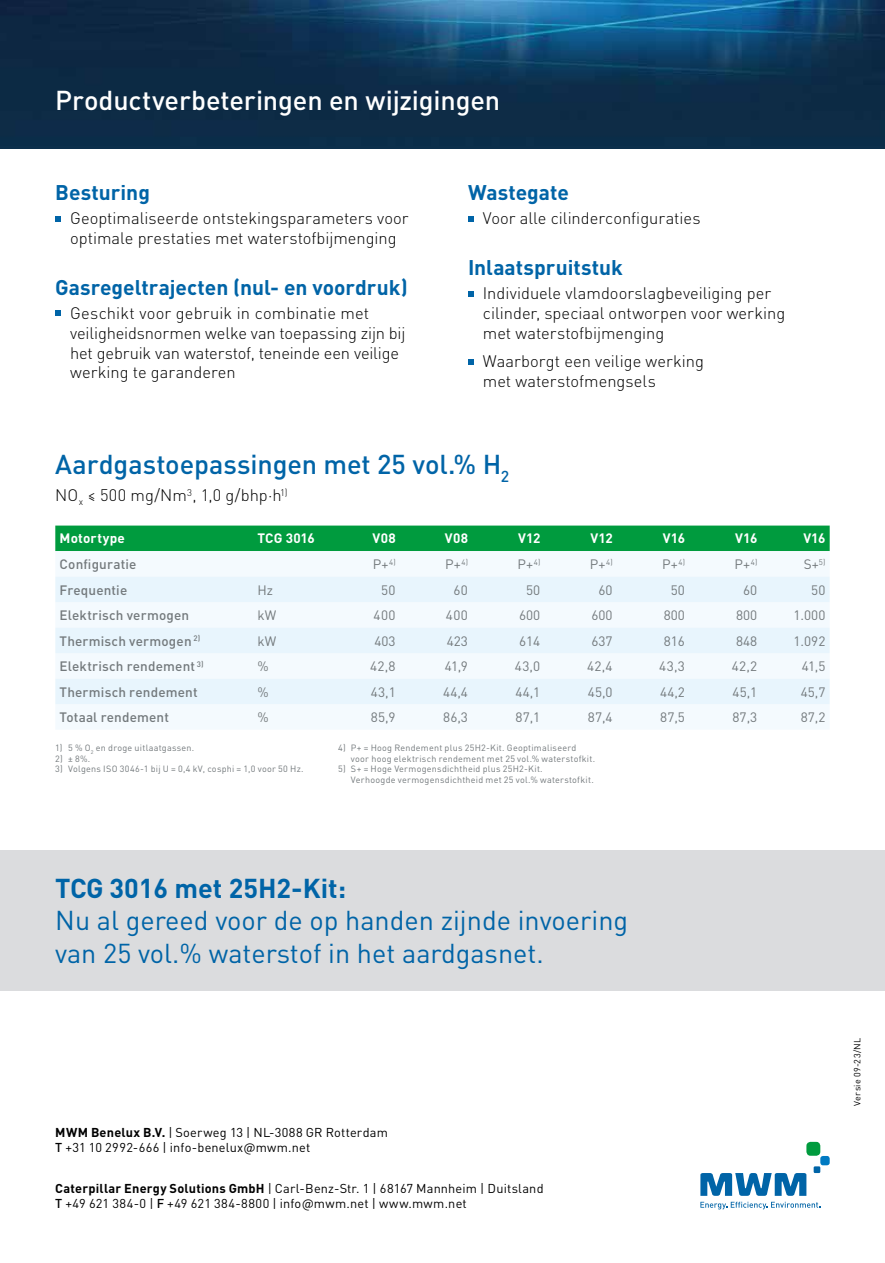
<style>
.page{position:relative;width:885px;height:1263px;background:#fff}
.page>*{position:absolute;margin:0;border:0;box-sizing:border-box;transform-origin:0 0}
.t1{font:27px/32.4px "DIN Pro";color:#0064a7}
.t2{font:500 27px "DIN Pro";letter-spacing:-.005em;color:#fff}
.t3{font:500 27px "DIN Pro";letter-spacing:-.005em;color:#0064a7}
.t4{font:700 27px "DIN Pro";color:#0064a7}
.t5{font:700 21px "DIN Pro";color:#0064a7}
.t6{font:300 16.5px/19.8px "DIN Pro";color:#000}
.t7{font:13.5px "DIN Pro";color:#73797c}
.t8{font:500 13.5px "DIN Pro";letter-spacing:.01em;color:#73797c}
.t9{font:700 13.5px "DIN Pro";letter-spacing:.01em;color:#fff}
.t10{font:12.75px/15px "DIN Pro";letter-spacing:.015em;color:#000}
.t11{font:9px/10.5px "DIN Pro";letter-spacing:.03em;color:#73797c}
.t12{font:9px "DIN Pro";letter-spacing:.025em;color:#000}
.s1{font-weight:700}
.s2{font-weight:500}
</style>
<div class="page">
<img style="left:0;top:0;width:884px;height:149px">
<svg style="left:700px;top:1202px;width:120px;height:7px"></svg>
<svg style="left:700px;top:1173px;width:106px;height:23px"></svg>
<div style="left:813px;top:1166px;width:7px;height:7px;background:#0064a7"></div>
<div style="left:820px;top:1156px;width:9px;height:9px;background:#007ac2;border-radius:3px"></div>
<div style="left:806px;top:1142px;width:14px;height:14px;background:#009b3e;border-radius:4px"></div>
<div style="left:55px;top:526px;width:774px;height:25px;background:#009b3e"></div>
<div style="left:55px;top:551px;width:774px;height:178px;background:#f4fafe"></div>
<svg style="left:55px;top:577px;width:774px;height:127px;fill:#e8f5fd"></svg>
<div style="left:0;top:850px;width:884px;height:141px;background:#dbdcde"></div>
<svg style="left:55px;top:216px;width:5px;height:5px"></svg>
<svg style="left:55px;top:311px;width:5px;height:5px"></svg>
<svg style="left:468px;top:216px;width:5px;height:5px"></svg>
<svg style="left:468px;top:291px;width:5px;height:5px"></svg>
<svg style="left:468px;top:359px;width:5px;height:5px"></svg>
<h1 class="t2" style="left:55px;top:81px;width:446px">Productverbeteringen en wijzigingen</h1>
<p class="t5" style="left:55px;top:178px;width:96px">Besturing</p>
<p class="t6" style="left:70px;top:208px;width:340px">Geoptimaliseerde ontstekingsparameters voor optimale prestaties met waterstofbijmenging</p>
<p class="t5" style="left:55px;top:273px;width:354px">Gasregeltrajecten (nul- en voordruk)</p>
<p class="t6" style="left:70px;top:302px;width:337px">Geschikt voor gebruik in combinatie met veiligheidsnormen welke van toepassing zijn bij het gebruik van waterstof, teneinde een veilige werking te garanderen</p>
<p class="t5" style="left:468px;top:178px;width:102px">Wastegate</p>
<p class="t6" style="left:483px;top:208px;width:219px">Voor alle cilinderconfiguraties</p>
<p class="t5" style="left:468px;top:253px;width:156px">Inlaatspruitstuk</p>
<p class="t6" style="left:483px;top:283px;width:304px">Individuele vlamdoorslagbeveiliging per cilinder, speciaal ontworpen voor werking met waterstofbijmenging</p>
<p class="t6" style="left:483px;top:351px;width:223px">Waarborgt een veilige werking met waterstofmengsels</p>
<h1 class="t3" style="left:55px;top:446px;width:455px">Aardgastoepassingen met 25 vol.% H<sub>2</sub></h1>
<p class="t6" style="left:55px;top:485px;width:234px">NO<sub>x</sub> ≤ 500 mg/Nm<sup>3</sup>, 1,0 g/bhp∙h<sup>1)</sup></p>
<p class="t9" style="left:60px;top:529px;width:67px">Motortype</p>
<p class="t9" style="left:257px;top:529px;width:59px">TCG 3016</p>
<p class="t9" style="left:372px;top:529px;width:25px">V08</p>
<p class="t9" style="left:445px;top:529px;width:25px">V08</p>
<p class="t9" style="left:518px;top:529px;width:24px">V12</p>
<p class="t9" style="left:590px;top:529px;width:24px">V12</p>
<p class="t9" style="left:662px;top:529px;width:24px">V16</p>
<p class="t9" style="left:735px;top:529px;width:24px">V16</p>
<p class="t9" style="left:803px;top:529px;width:24px">V16</p>
<p class="t8" style="left:60px;top:555px;width:78px">Configuratie</p>
<p class="t7" style="left:373px;top:555px;width:24px">P+<sup>4)</sup></p>
<p class="t7" style="left:445px;top:555px;width:24px">P+<sup>4)</sup></p>
<p class="t7" style="left:517px;top:555px;width:24px">P+<sup>4)</sup></p>
<p class="t7" style="left:590px;top:555px;width:24px">P+<sup>4)</sup></p>
<p class="t7" style="left:662px;top:555px;width:24px">P+<sup>4)</sup></p>
<p class="t7" style="left:734px;top:555px;width:24px">P+<sup>4)</sup></p>
<p class="t7" style="left:803px;top:555px;width:23px">S+<sup>5)</sup></p>
<p class="t8" style="left:60px;top:580px;width:69px">Frequentie</p>
<p class="t7" style="left:257px;top:580px;width:17px">Hz</p>
<p class="t7" style="left:381px;top:580px;width:16px">50</p>
<p class="t7" style="left:453px;top:580px;width:16px">60</p>
<p class="t7" style="left:526px;top:580px;width:16px">50</p>
<p class="t7" style="left:598px;top:580px;width:16px">60</p>
<p class="t7" style="left:670px;top:580px;width:16px">50</p>
<p class="t7" style="left:743px;top:580px;width:16px">60</p>
<p class="t7" style="left:811px;top:580px;width:16px">50</p>
<p class="t8" style="left:60px;top:606px;width:131px">Elektrisch vermogen</p>
<p class="t7" style="left:257px;top:606px;width:21px">kW</p>
<p class="t7" style="left:373px;top:606px;width:24px">400</p>
<p class="t7" style="left:446px;top:606px;width:24px">400</p>
<p class="t7" style="left:519px;top:606px;width:23px">600</p>
<p class="t7" style="left:591px;top:606px;width:23px">600</p>
<p class="t7" style="left:663px;top:606px;width:23px">800</p>
<p class="t7" style="left:736px;top:606px;width:23px">800</p>
<p class="t7" style="left:793px;top:606px;width:33px">1.000</p>
<p class="t8" style="left:59px;top:631px;width:142px">Thermisch vermogen <sup>2)</sup></p>
<p class="t7" style="left:257px;top:631px;width:21px">kW</p>
<p class="t7" style="left:374px;top:631px;width:23px">403</p>
<p class="t7" style="left:447px;top:631px;width:23px">423</p>
<p class="t7" style="left:519px;top:631px;width:23px">614</p>
<p class="t7" style="left:591px;top:631px;width:23px">637</p>
<p class="t7" style="left:663px;top:631px;width:23px">816</p>
<p class="t7" style="left:736px;top:631px;width:23px">848</p>
<p class="t7" style="left:793px;top:631px;width:33px">1.092</p>
<p class="t8" style="left:59px;top:657px;width:146px">Elektrisch rendement <sup>3)</sup></p>
<p class="t7" style="left:257px;top:657px;width:13px">%</p>
<p class="t7" style="left:370px;top:657px;width:27px">42,8</p>
<p class="t7" style="left:445px;top:657px;width:25px">41,9</p>
<p class="t7" style="left:514px;top:657px;width:27px">43,0</p>
<p class="t7" style="left:587px;top:657px;width:27px">42,4</p>
<p class="t7" style="left:659px;top:657px;width:27px">43,3</p>
<p class="t7" style="left:731px;top:657px;width:27px">42,2</p>
<p class="t7" style="left:801px;top:657px;width:25px">41,5</p>
<p class="t8" style="left:60px;top:682px;width:139px">Thermisch rendement</p>
<p class="t7" style="left:257px;top:682px;width:13px">%</p>
<p class="t7" style="left:371px;top:682px;width:26px">43,1</p>
<p class="t7" style="left:443px;top:682px;width:26px">44,4</p>
<p class="t7" style="left:515px;top:682px;width:26px">44,1</p>
<p class="t7" style="left:588px;top:682px;width:26px">45,0</p>
<p class="t7" style="left:660px;top:682px;width:26px">44,2</p>
<p class="t7" style="left:732px;top:682px;width:26px">45,1</p>
<p class="t7" style="left:800px;top:682px;width:26px">45,7</p>
<p class="t8" style="left:60px;top:708px;width:111px">Totaal rendement</p>
<p class="t7" style="left:257px;top:708px;width:13px">%</p>
<p class="t7" style="left:371px;top:708px;width:26px">85,9</p>
<p class="t7" style="left:443px;top:708px;width:26px">86,3</p>
<p class="t7" style="left:515px;top:708px;width:26px">87,1</p>
<p class="t7" style="left:588px;top:708px;width:26px">87,4</p>
<p class="t7" style="left:660px;top:708px;width:26px">87,5</p>
<p class="t7" style="left:732px;top:708px;width:26px">87,3</p>
<p class="t7" style="left:800px;top:708px;width:26px">87,2</p>
<p class="t11" style="left:55px;top:742px;width:141px">1) 5 % O<sub>2</sub> en droge uitlaatgassen.</p>
<p class="t11" style="left:55px;top:753px;width:37px">2) ± 8%.</p>
<p class="t11" style="left:55px;top:763px;width:250px">3) Volgens ISO 3046-1 bij U = 0,4 kV, cosphi = 1,0 voor 50 Hz.</p>
<p class="t11" style="left:351px;top:742px;width:246px;text-indent:-13px">4) P+ = Hoog Rendement plus 25H2-Kit. Geoptimaliseerd voor hoog elektrisch rendement met 25 vol.% waterstofkit.</p>
<p class="t11" style="left:351px;top:763px;width:244px;text-indent:-13px">5) S+ = Hoge Vermogensdichtheid plus 25H2-Kit.<br>Verhoogde vermogensdichtheid met 25 vol.% waterstofkit.</p>
<h1 class="t4" style="left:55px;top:870px;width:292px">TCG 3016 met 25H2-Kit:</h1>
<h1 class="t1" style="left:55px;top:903px;width:574px">Nu al gereed voor de op handen zijnde invoering van 25 vol.% waterstof in het aardgasnet.</h1>
<p class="t10" style="left:55px;top:1124px;width:334px"><span class="s1">MWM Benelux B.V.</span> | Soerweg 13 | NL-3088 GR Rotterdam<br><span class="s2">T</span> +31 10 2992-666 | info-benelux@mwm.net</p>
<p class="t10" style="left:55px;top:1180px;width:490px"><span class="s1">Caterpillar Energy Solutions GmbH</span> | Carl-Benz-Str. 1 | 68167 Mannheim | Duitsland<br><span class="s2">T</span> +49 621 384-0 | <span class="s2">F</span> +49 621 384-8800 | info@mwm.net | www.mwm.net</p>
<p class="t12" style="left:851px;top:1106px;width:69px;rotate:-90deg">Versie 09-23/NL</p>
</div>
